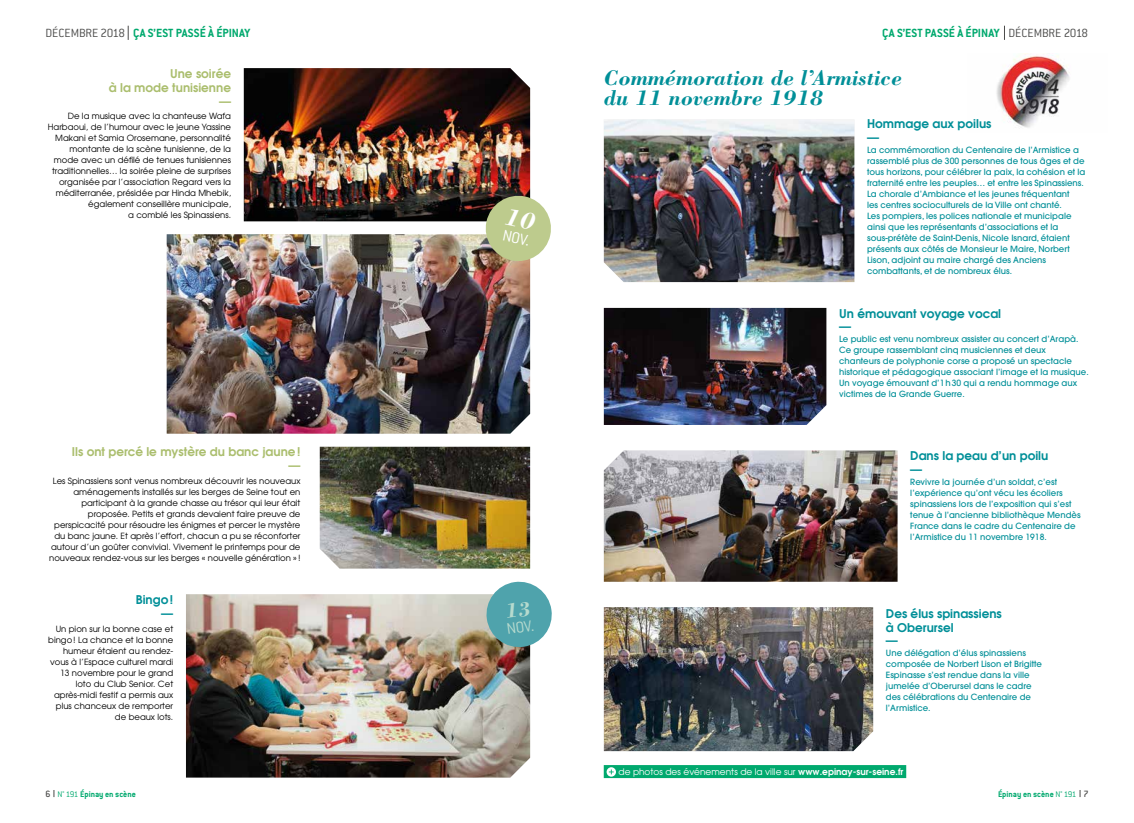
<style>
.page{position:relative;width:1134px;height:823px;background:#fff}
.page>*{position:absolute;margin:0;border:0;box-sizing:border-box;transform-origin:0 0}
.t1{font:italic 700 22px/20px "Bodoni";color:#008f98}
.t2{font:300 17px "Conduit ITC";color:#fff}
.t3{font:300 17px "Conduit ITC";color:#b6dace}
.t4{font:700 13px "Conduit ITC";color:#00a96e}
.t5{font:300 13px "Conduit ITC";color:#4a4a49}
.t6{font:600 12px/13.8px "Avant Garde";color:#008f98}
.t7{font:600 12px/13.9px "Avant Garde";color:#abbe6e;text-align:right}
.t8{font:9px "Avant Garde";color:#fff}
.t9{font:700 9px "Conduit ITC";color:#00a96e}
.t10{font:500 8.5px/11px "Avant Garde";color:#008f98}
.t11{font:8.5px/11px "Avant Garde";color:#000;text-align:right}
.s1{font-weight:600}
.s2{font-weight:500;font-size:10px;color:#4a4a49}
.s3{font-weight:300}
</style>
<div class="page">
<div style="left:604px;top:764px;width:302px;height:13px;background:#00a96e"></div>
<svg style="left:607px;top:766px;width:9px;height:10px"></svg>
<svg style="left:609px;top:769px;width:5px;height:5px"></svg>
<img style="left:167px;top:234px;width:363px;height:199px">
<img style="left:604px;top:119px;width:250px;height:163px">
<img style="left:604px;top:308px;width:222px;height:116px">
<img style="left:604px;top:450px;width:293px;height:131px">
<img style="left:604px;top:607px;width:269px;height:143px">
<img style="left:320px;top:446px;width:210px;height:122px">
<img style="left:186px;top:594px;width:344px;height:183px">
<img style="left:244px;top:68px;width:286px;height:153px">
<svg style="left:128px;top:26px;width:1px;height:14px"></svg>
<svg style="left:1004px;top:26px;width:1px;height:14px"></svg>
<img style="left:996px;top:53px;width:74px;height:75px">
<svg style="left:483px;top:193px;width:68px;height:71px"></svg>
<svg style="left:484px;top:581px;width:68px;height:67px"></svg>
<h3 class="t4" style="left:133px;top:25px;width:119px">ÇA S’EST PASSÉ À ÉPINAY</h3>
<h3 class="t4" style="left:882px;top:25px;width:119px">ÇA S’EST PASSÉ À ÉPINAY</h3>
<h3 class="t7" style="left:109px;top:66px;width:124px">Une soirée<br>à la mode tunisienne —</h3>
<p class="t11" style="left:48px;top:110px;width:185px">De la musique avec la chanteuse Wafa Harbaoui, de l’humour avec le jeune Yassine Makani et Samia Orosemane, personnalité montante de la scène tunisienne, de la mode avec un défilé de tenues tunisiennes traditionnelles… la soirée pleine de surprises organisée par l’association Regard vers la méditerranée, présidée par Hinda Mhebik, également conseillère municipale,<br>a comblé les Spinassiens.</p>
<h3 class="t5" style="left:45px;top:26px;width:81px">DÉCEMBRE 2018</h3>
<h3 class="t5" style="left:1008px;top:26px;width:81px">DÉCEMBRE 2018</h3>
<h1 class="t1" style="left:604px;top:67px;width:300px">Commémoration de l’Armistice du 11 novembre 1918</h1>
<h3 class="t6" style="left:867px;top:116px;width:126px">Hommage aux poilus —</h3>
<p class="t10" style="left:867px;top:144px;width:220px">La commémoration du Centenaire de l’Armistice a rassemblé plus de 300 personnes de tous âges et de tous horizons, pour célébrer la paix, la cohésion et la fraternité entre les peuples… et entre les Spinassiens.<br>La chorale d’Ambiance et les jeunes fréquentant<br>les centres socioculturels de la Ville ont chanté.<br>Les pompiers, les polices nationale et municipale ainsi que les représentants d’associations et la sous-préfète de Saint-Denis, Nicole Isnard, étaient présents aux côtés de Monsieur le Maire, Norbert Lison, adjoint au maire chargé des Anciens combattants, et de nombreux élus.</p>
<h2 class="t2" style="left:505px;top:226px;width:29px;rotate:12deg">NOV.</h2>
<h3 class="t7" style="left:72px;top:444px;width:230px">Ils ont percé le mystère du banc jaune! —</h3>
<p class="t11" style="left:49px;top:475px;width:253px">Les Spinassiens sont venus nombreux découvrir les nouveaux aménagements installés sur les berges de Seine tout en participant à la grande chasse au trésor qui leur était proposée. Petits et grands devaient faire preuve de perspicacité pour résoudre les énigmes et percer le mystère du banc jaune. Et après l’effort, chacun a pu se réconforter autour d’un goûter convivial. Vivement le printemps pour de nouveaux rendez-vous sur les berges « nouvelle génération » !</p>
<h3 class="t6" style="left:136px;top:592px;width:39px;text-align:right">Bingo! —</h3>
<p class="t11" style="left:48px;top:622px;width:126px">Un pion sur la bonne case et bingo! La chance et la bonne humeur étaient au rendez&shy;vous à l’Espace culturel mardi<br>13 novembre pour le grand loto du Club Senior. Cet après-midi festif a permis aux plus chanceux de remporter de beaux lots.</p>
<h2 class="t3" style="left:505px;top:619px;width:29px;rotate:-8deg">NOV.</h2>
<h3 class="t6" style="left:839px;top:306px;width:163px">Un émouvant voyage vocal —</h3>
<p class="t10" style="left:839px;top:333px;width:251px">Le public est venu nombreux assister au concert d’Arapà.<br>Ce groupe rassemblant cinq musiciennes et deux chanteurs de polyphonie corse a proposé un spectacle historique et pédagogique associant l’image et la musique.<br>Un voyage émouvant d’1h30 qui a rendu hommage aux victimes de la Grande Guerre.</p>
<h3 class="t6" style="left:910px;top:448px;width:140px">Dans la peau d’un poilu —</h3>
<p class="t10" style="left:910px;top:476px;width:172px">Revivre la journée d’un soldat, c’est l’expérience qu’ont vécu les écoliers spinassiens lors de l’exposition qui s’est tenue à l’ancienne bibliothèque Mendès France dans le cadre du Centenaire de l’Armistice du 11 novembre 1918.</p>
<h3 class="t6" style="left:886px;top:605px;width:117px">Des élus spinassiens à Oberursel<br>—</h3>
<p class="t10" style="left:886px;top:647px;width:158px">Une délégation d’élus spinassiens composée de Norbert Lison et Brigitte<br>Espinasse s’est rendue dans la ville jumelée d’Oberursel dans le cadre des célébrations du Centenaire de l’Armistice.</p>
<p class="t8" style="left:618px;top:765px;width:286px">de photos des événements de la ville sur <span class="s1">www.epinay-sur-seine.fr</span></p>
<p class="t9" style="left:45px;top:788px;width:92px"><span class="s2">6</span> <span class="s3">N° 191</span> Épinay en scène</p>
<p class="t9" style="left:998px;top:788px;width:92px">Épinay en scène <span class="s3">N° 191</span> <span class="s2">7</span></p>
</div>
